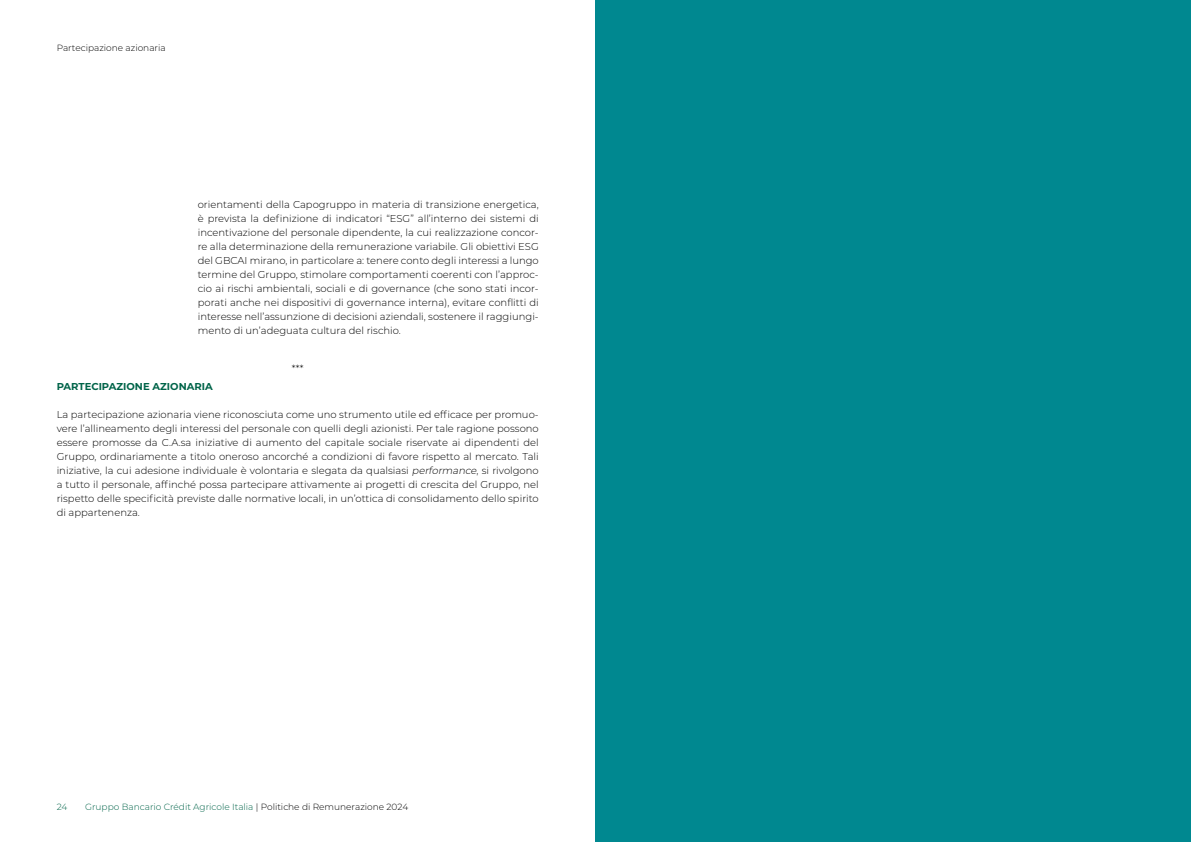
<style>
.page{position:relative;width:1191px;height:842px;background:#fff}
.page>*{position:absolute;margin:0;border:0;box-sizing:border-box;transform-origin:0 0}
.t1{font:300 10px/14px "Montserrat";color:#000;text-align:justify}
.t2{font:700 10px "Montserrat";color:#006449}
.t3{font:300 9px "Montserrat";color:#006449}
.t4{font:300 9px "Montserrat";color:#000}
.s1{font-style:italic}
.s2{color:#000}
</style>
<div class="page">
<div style="left:595px;top:0;width:596px;height:842px;background:#008890"></div>
<p class="t4" style="left:57px;top:42px;width:110px">Partecipazione azionaria</p>
<p class="t1" style="left:198px;top:197px;width:342px">orientamenti della Capogruppo in materia di transizione energetica, è prevista la definizione di indicatori “ESG” all’interno dei sistemi di incentivazione del personale dipendente, la cui realizzazione concor&shy;re alla determinazione della remunerazione variabile. Gli obiettivi ESG del GBCAI mirano, in particolare a: tenere conto degli interessi a lungo termine del Gruppo, stimolare comportamenti coerenti con l’approc&shy;cio ai rischi ambientali, sociali e di governance (che sono stati incor&shy;porati anche nei dispositivi di governance interna), evitare conflitti di interesse nell’assunzione di decisioni aziendali, sostenere il raggiungi&shy;mento di un’adeguata cultura del rischio.</p>
<p class="t1" style="left:292px;top:361px;width:13px">***</p>
<p class="t2" style="left:57px;top:379px;width:157px">PARTECIPAZIONE AZIONARIA</p>
<p class="t1" style="left:57px;top:407px;width:483px">La partecipazione azionaria viene riconosciuta come uno strumento utile ed efficace per promuo&shy;vere l’allineamento degli interessi del personale con quelli degli azionisti. Per tale ragione possono essere promosse da C.A.sa iniziative di aumento del capitale sociale riservate ai dipendenti del Gruppo, ordinariamente a titolo oneroso ancorché a condizioni di favore rispetto al mercato. Tali iniziative, la cui adesione individuale è volontaria e slegata da qualsiasi <span class="s1">performance</span>, si rivolgono a tutto il personale, affinché possa partecipare attivamente ai progetti di crescita del Gruppo, nel rispetto delle specificità previste dalle normative locali, in un’ottica di consolidamento dello spirito di appartenenza.</p>
<p class="t3" style="left:57px;top:800px;width:12px">24</p>
<p class="t3" style="left:85px;top:800px;width:325px">Gruppo Bancario Crédit Agricole Italia <span class="s2">| Politiche di Remunerazione 2024</span></p>
</div>
